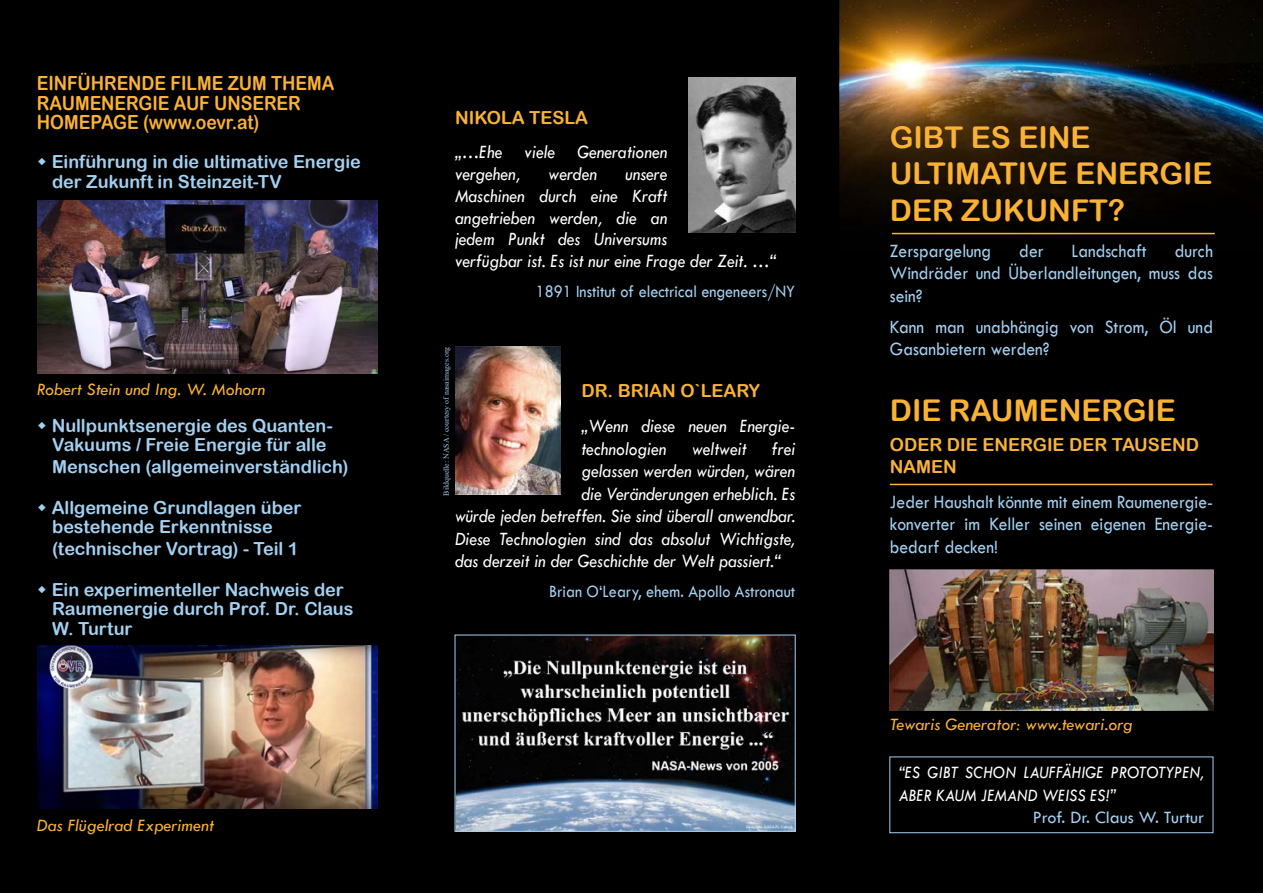
<style>
.page{position:relative;width:1263px;height:893px;background:#fff}
.page>*{position:absolute;margin:0;border:0;box-sizing:border-box;transform-origin:0 0}
.t1{font:30px/36.9px "Arial Rounded MT Bold";color:#f9b234}
.t2{font:italic 19.5px/21.8px "Tw Cen";color:#fff;scale:.9 1}
.t3{font:19.5px/22.5px "Tw Cen";color:#a2d0f1;text-align:justify;scale:.9 1}
.t4{font:19.5px/19.5px "Arial Rounded MT Bold";letter-spacing:-.005em;color:#f9b234;scale:.9 1}
.t5{font:18px/19.5px "Arial Rounded MT Bold";letter-spacing:-.005em;color:#a2d0f1}
.t6{font:italic 18px "Tw Cen";color:#f9b234}
.t7{font:18px "Tw Cen";color:#a2d0f1;scale:.9 1}
.t8{font:italic 18px/22.5px "Tw Cen";color:#fff;scale:.9 1}
.t9{font:18px/21.6px "Arial Rounded MT Bold";color:#f9b234}
.t10{font:18px "Tw Cen";color:#a2d0f1}
.t11{font:7.8px "Times New Roman";color:#a2d0f1}
</style>
<div class="page">
<div style="left:0;top:0;width:838px;height:893px;background:#000"></div>
<svg style="left:838px;top:0;width:425px;height:893px;background:#0f0c08"></svg>
<img style="left:890px;top:569px;width:323px;height:142px">
<hr style="left:892px;top:233px;width:323px;height:1px;background:#f9b234">
<hr style="left:890px;top:484px;width:323px;height:1px;background:#f9b234">
<img style="left:37px;top:201px;width:340px;height:172px">
<img style="left:457px;top:637px;width:336px;height:193px">
<div style="left:455px;top:635px;width:340px;height:197px;border:1px solid #a2d0f1"></div>
<img style="left:689px;top:78px;width:106px;height:155px">
<img style="left:455px;top:346px;width:105px;height:148px">
<img style="left:37px;top:645px;width:340px;height:163px">
<div style="left:889px;top:756px;width:324px;height:77px;border:1px solid #a2d0f1"></div>
<svg style="left:38px;top:158px;width:8px;height:8px"></svg>
<svg style="left:38px;top:421px;width:8px;height:8px"></svg>
<svg style="left:38px;top:503px;width:8px;height:8px"></svg>
<svg style="left:38px;top:585px;width:8px;height:8px"></svg>
<p class="t4" style="left:37px;top:74px;width:332px">EINFÜHRENDE FILME ZUM THEMA<br>RAUMENERGIE AUF UNSERER<br>HOMEPAGE (www.oevr.at)</p>
<p class="t5" style="left:52px;top:152px;width:310px">Einführung in die ultimative Energie der Zukunft in Steinzeit-TV</p>
<p class="t6" style="left:37px;top:379px;width:230px">Robert Stein und Ing. W. Mohorn</p>
<p class="t5" style="left:52px;top:415px;width:282px">Nullpunktsenergie des Quanten-<br>Vakuums / Freie Energie für alle</p>
<p class="t5" style="left:52px;top:457px;width:298px">Menschen (allgemeinverständlich)</p>
<p class="t5" style="left:52px;top:497px;width:251px">Allgemeine Grundlagen über bestehende Erkenntnisse</p>
<p class="t5" style="left:52px;top:539px;width:248px">(technischer Vortrag) - Teil 1</p>
<p class="t5" style="left:52px;top:579px;width:303px">Ein experimenteller Nachweis der<br>Raumenergie durch Prof. Dr. Claus<br>W. Turtur</p>
<p class="t6" style="left:37px;top:814px;width:179px">Das Flügelrad Experiment</p>
<p class="t9" style="left:455px;top:106px;width:135px">NIKOLA TESLA</p>
<p class="t2" style="left:455px;top:141px;width:237px">„…Ehe viele Generationen vergehen,</p>
<p class="t2" style="left:548px;top:163px;width:55px">werden</p>
<p class="t2" style="left:455px;top:163px;width:359px;text-indent:170px">unsere<br>Maschinen durch eine Kraft<br>angetrieben werden, die an<br>jedem Punkt des Universums<br>verfügbar ist. Es ist nur eine Frage der Zeit. …“</p>
<p class="t7" style="left:536px;top:281px;width:290px">1891 Institut of electrical engeneers/NY</p>
<p class="t11" style="left:441px;top:496px;width:150px;rotate:-90deg">Bildquelle: NASA / courtesy of nasaimages.org</p>
<p class="t9" style="left:581px;top:379px;width:180px">DR. BRIAN O`LEARY</p>
<p class="t2" style="left:581px;top:414px;width:239px;line-height:22.5px">„Wenn diese neuen Energie&shy;technologien</p>
<p class="t2" style="left:692px;top:437px;width:62px">weltweit</p>
<p class="t2" style="left:772px;top:437px;width:27px">frei</p>
<p class="t2" style="left:581px;top:460px;width:239px">gelassen werden würden, wären</p>
<p class="t2" style="left:581px;top:482px;width:239px">die Veränderungen erheblich. Es</p>
<p class="t2" style="left:455px;top:505px;width:379px">würde jeden betreffen. Sie sind überall anwendbar.</p>
<p class="t2" style="left:455px;top:527px;width:379px">Diese Technologien sind das absolut Wichtigste,</p>
<p class="t2" style="left:455px;top:550px;width:364px">das derzeit in der Geschichte der Welt passiert.“</p>
<p class="t7" style="left:549px;top:581px;width:275px">Brian O‘Leary, ehem. Apollo Astronaut</p>
<h1 class="t1" style="left:890px;top:118px;width:324px">GIBT ES EINE<br>ULTIMATIVE ENERGIE<br>DER ZUKUNFT?</h1>
<p class="t3" style="left:890px;top:239px;width:114px">Zerspargelung</p>
<p class="t3" style="left:1019px;top:239px;width:29px">der</p>
<p class="t3" style="left:1071px;top:239px;width:85px">Landschaft</p>
<p class="t3" style="left:890px;top:239px;width:361px;text-indent:285px">durch Windräder und Überlandleitungen, muss das sein?</p>
<p class="t3" style="left:890px;top:315px;width:361px">Kann man unabhängig von Strom, Öl und<br>Gasanbietern werden?</p>
<h1 class="t1" style="left:890px;top:391px;width:288px">DIE RAUMENERGIE</h1>
<p class="t9" style="left:890px;top:434px;width:311px">ODER DIE ENERGIE DER TAUSEND<br>NAMEN</p>
<p class="t3" style="left:890px;top:490px;width:361px">Jeder Haushalt könnte mit einem Raumenergie&shy;konverter im Keller seinen eigenen Energie&shy;bedarf decken!</p>
<p class="t6" style="left:890px;top:713px;width:244px">Tewaris Generator: www.tewari.org</p>
<p class="t8" style="left:899px;top:761px;width:341px">“ES GIBT SCHON LAUFFÄHIGE PROTOTYPEN,<br>ABER KAUM JEMAND WEISS ES!”</p>
<p class="t10" style="left:1033px;top:807px;width:173px">Prof. Dr. Claus W. Turtur</p>
</div>
